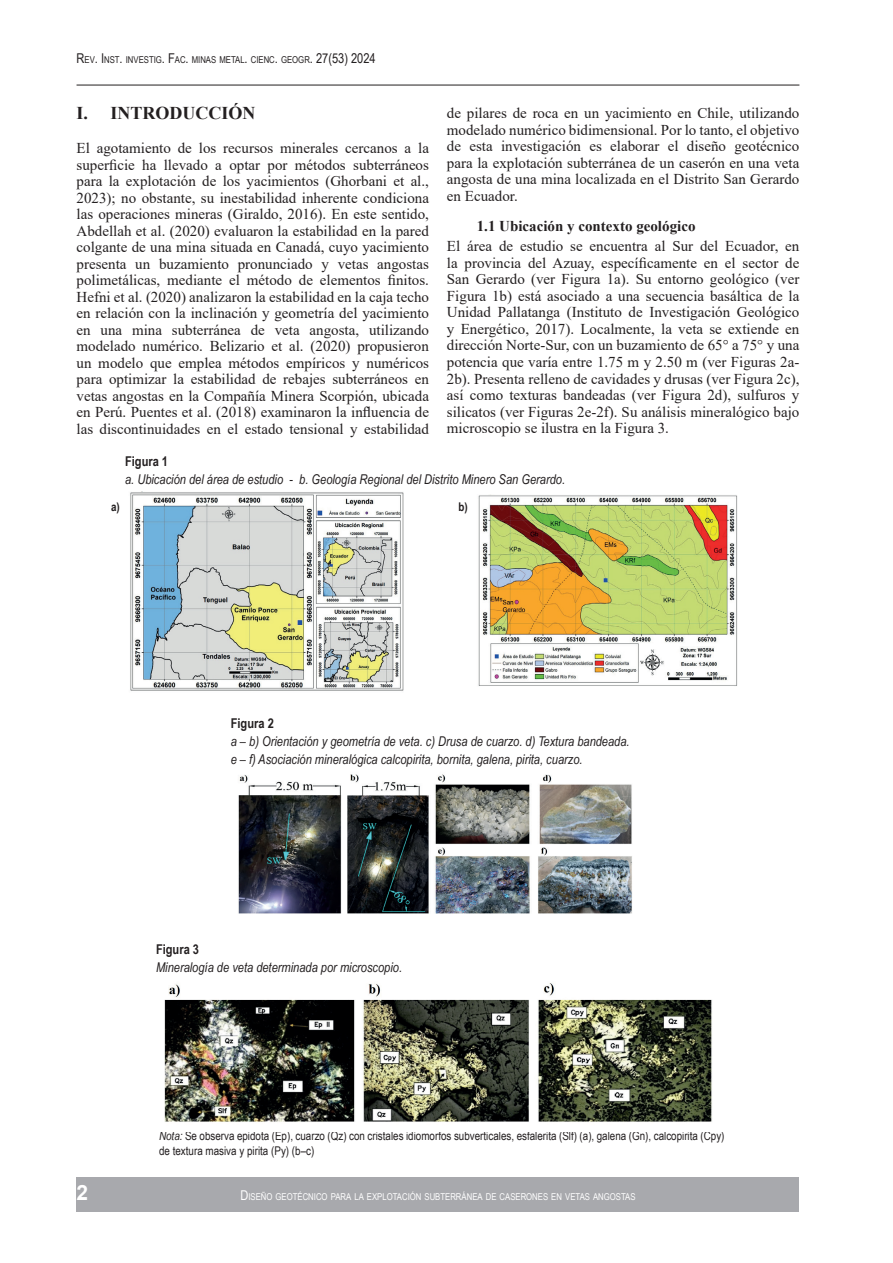
<style>
.page{position:relative;width:893px;height:1263px;background:#fff}
.page>*{position:absolute;margin:0;border:0;box-sizing:border-box;transform-origin:0 0}
.t1{font:700 21px "Arial";color:#fff}
.t2{font:700 18px "Times New Roman";color:#231f20}
.t3{font:15px/16.5px "Times New Roman";color:#231f20;text-align:justify}
.t4{font:700 15px "Times New Roman";color:#231f20}
.t5{font:italic 13.5px/18px "Arial Narrow";color:#231f20}
.t6{font:700 13.5px "Arial Narrow";color:#231f20}
.t7{font:12px/15px "Arial Narrow";color:#231f20}
.t8{font:700 12px "Arial Narrow";color:#231f20}
.t9{font:9.45px "Arial Narrow";color:#fff}
.t10{font:9.45px "Arial Narrow";color:#231f20}
.s1{font-size:13.5px}
.s2{font-weight:700;font-style:normal}
.s3{font-style:normal}
.s4{font-style:italic}
</style>
<div class="page">
<div style="left:77px;top:1178px;width:722px;height:34px;background:#a8a9ad"></div>
<hr style="left:77px;top:85px;width:722px;height:1px;background:#231f20">
<img style="left:164px;top:983px;width:548px;height:139px">
<img style="left:238px;top:774px;width:394px;height:140px">
<img style="left:130px;top:492px;width:274px;height:199px">
<img style="left:478px;top:495px;width:260px;height:191px">
<p class="t10" style="left:77px;top:53px;width:301px"><span class="s1">R</span>EV<span class="s1">. I</span> NST<span class="s1">.</span> INVESTIG<span class="s1">. F</span>AC<span class="s1">.</span> MINAS METAL<span class="s1">.</span> CIENC<span class="s1">.</span> GEOGR<span class="s1">. 27(53) 2024</span></p>
<p class="t2" style="left:77px;top:99px;width:181px">I. INTRODUCCIÓN</p>
<p class="t3" style="left:77px;top:139px;width:354px">El agotamiento de los recursos minerales cercanos a la superficie ha llevado a optar por métodos subterráneos para la explotación de los yacimientos (Ghorbani et al., 2023); no obstante, su inestabilidad inherente condiciona las operaciones mineras (Giraldo, 2016). En este sentido, Abdellah et al. (2020) evaluaron la estabilidad en la pared colgante de una mina situada en Canadá, cuyo yacimiento presenta un buzamiento pronunciado y vetas angostas polimetálicas, mediante el método de elementos finitos.<br>Hefni et al. (2020) analizaron la estabilidad en la caja techo en relación con la inclinación y geometría del yacimiento en una mina subterránea de veta angosta, utilizando modelado numérico. Belizario et al. (2020) propusieron un modelo que emplea métodos empíricos y numéricos para optimizar la estabilidad de rebajes subterráneos en vetas angostas en la Compañía Minera Scorpión, ubicada en Perú. Puentes et al. (2018) examinaron la influencia de las discontinuidades en el estado tensional y estabilidad</p>
<p class="t3" style="left:447px;top:104px;width:354px">de pilares de roca en un yacimiento en Chile, utilizando modelado numérico bidimensional. Por lo tanto, el objetivo de esta investigación es elaborar el diseño geotécnico para la explotación subterránea de un caserón en una veta angosta de una mina localizada en el Distrito San Gerardo en Ecuador.</p>
<p class="t4" style="left:477px;top:215px;width:220px">1.1 Ubicación y contexto geológico</p>
<p class="t3" style="left:447px;top:238px;width:354px">El área de estudio se encuentra al Sur del Ecuador, en la provincia del Azuay, específicamente en el sector de San Gerardo (ver Figura 1a). Su entorno geológico (ver Figura 1b) está asociado a una secuencia basáltica de la Unidad Pallatanga (Instituto de Investigación Geológico y Energético, 2017). Localmente, la veta se extiende en dirección Norte-Sur, con un buzamiento de 65° a 75° y una potencia que varía entre 1.75 m y 2.50 m (ver Figuras 2a-2b). Presenta relleno de cavidades y drusas (ver Figura 2c), así como texturas bandeadas (ver Figura 2d), sulfuros y silicatos (ver Figuras 2e-2f). Su análisis mineralógico bajo microscopio se ilustra en la Figura 3.</p>
<p class="t5" style="left:125px;top:452px;width:441px"><span class="s2">Figura 1<br></span>a. Ubicación del área de estudio <span class="s3">-</span> b. Geología Regional del Distrito Minero San Gerardo.</p>
<p class="t8" style="left:111px;top:498px;width:10px">a)</p>
<p class="t8" style="left:458px;top:498px;width:11px">b)</p>
<p class="t6" style="left:231px;top:713px;width:45px">Figura 2</p>
<p class="t5" style="left:231px;top:732px;width:400px">a – b) Orientación y geometría de veta. c) Drusa de cuarzo. d) Textura bandeada. e – f) Asociación mineralógica calcopirita, bornita, galena, pirita, cuarzo.</p>
<p class="t6" style="left:156px;top:939px;width:45px">Figura 3</p>
<p class="t5" style="left:156px;top:958px;width:248px">Mineralogía de veta determinada por microscopio.</p>
<h1 class="t1" style="left:77px;top:1178px;width:13px">2</h1>
<p class="t7" style="left:159px;top:1128px;width:567px"><span class="s4">Nota:</span> Se observa epidota (Ep), cuarzo (Qz) con cristales idiomorfos subverticales, esfalerita (Slf) (a), galena (Gn), calcopirita (Cpy) de textura masiva y pirita (Py) (b–c)</p>
<p class="t9" style="left:240px;top:1189px;width:397px"><span class="s1">D</span>ISEÑO GEOTÉCNICO PARA LA EXPLOTACIÓN SUBTERRÁNEA DE CASERONES EN VETAS ANGOSTAS</p>
</div>
